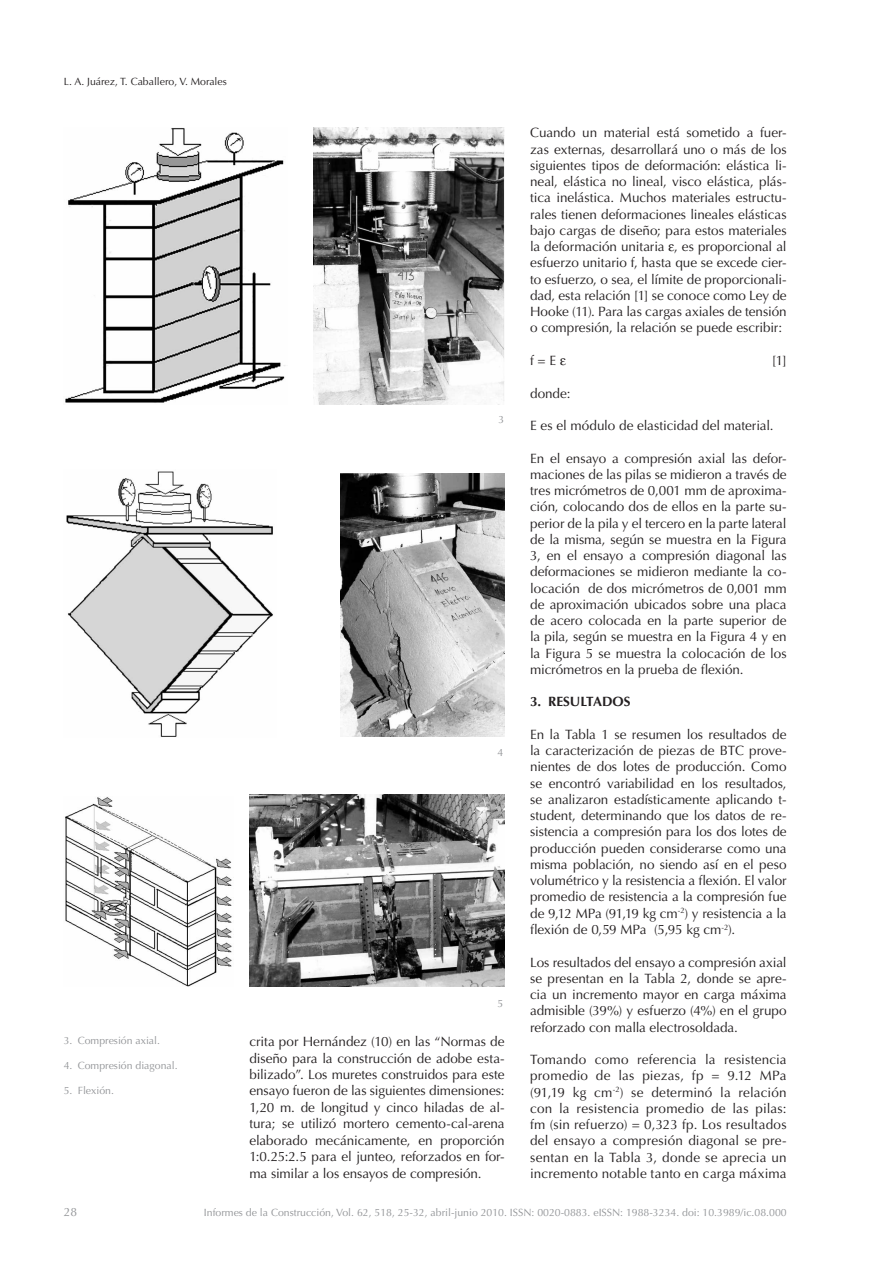
<style>
.page{position:relative;width:893px;height:1263px;background:#fff}
.page>*{position:absolute;margin:0;border:0;box-sizing:border-box;transform-origin:0 0}
.t1{font:13.5px/16.2px "Optima LT";color:#231f20;text-align:justify}
.t2{font:700 13.5px "Optima LT";color:#231f20}
.t3{font:12px "Optima LT";color:#939598}
.t4{font:10.5px "Optima LT";color:#939598}
.t5{font:10.5px "Optima LT";color:#231f20}
</style>
<div class="page">
<img style="left:65px;top:128px;width:221px;height:275px">
<img style="left:313px;top:128px;width:192px;height:276px">
<img style="left:66px;top:471px;width:207px;height:266px">
<img style="left:341px;top:473px;width:164px;height:264px">
<img style="left:65px;top:797px;width:167px;height:189px">
<img style="left:249px;top:795px;width:256px;height:191px">
<p class="t5" style="left:64px;top:75px;width:165px">L. A. Juárez, T. Caballero, V. Morales</p>
<p class="t4" style="left:499px;top:414px;width:7px">3</p>
<p class="t4" style="left:497px;top:746px;width:7px">4</p>
<p class="t4" style="left:64px;top:1034px;width:98px">3. Compresión axial.</p>
<p class="t4" style="left:64px;top:1059px;width:115px">4. Compresión diagonal.</p>
<p class="t4" style="left:64px;top:1084px;width:52px">5. Flexión.</p>
<p class="t4" style="left:497px;top:997px;width:7px">5</p>
<p class="t1" style="left:249px;top:1033px;width:257px">crita por Hernández (10) en las “Normas de diseño para la construcción de adobe esta&shy;bilizado”. Los muretes construidos para este ensayo fueron de las siguientes dimensiones:<br>1,20 m. de longitud y cinco hiladas de al&shy;tura; se utilizó mortero cemento-cal-arena elaborado mecánicamente, en proporción 1:0.25:2.5 para el junteo, reforzados en for&shy;ma similar a los ensayos de compresión.</p>
<p class="t1" style="left:530px;top:125px;width:258px">Cuando un material está sometido a fuer&shy;zas externas, desarrollará uno o más de los siguientes tipos de deformación: elástica li&shy;neal, elástica no lineal, visco elástica, plás&shy;tica inelástica. Muchos materiales estructu&shy;rales tienen deformaciones lineales elásticas bajo cargas de diseño; para estos materiales la deformación unitaria , es proporcional al esfuerzo unitario f, hasta que se excede cier&shy;to esfuerzo, o sea, el límite de proporcionali&shy;dad, esta relación [1] se conoce como Ley de Hooke (11). Para las cargas axiales de tensión o compresión, la relación se puede escribir:</p>
<p class="t1" style="left:530px;top:352px;width:28px">f = E</p>
<p class="t1" style="left:772px;top:352px;width:16px">[1]</p>
<p class="t1" style="left:530px;top:385px;width:42px">donde:</p>
<p class="t1" style="left:530px;top:417px;width:245px">E es el módulo de elasticidad del material.</p>
<p class="t1" style="left:530px;top:450px;width:258px">En el ensayo a compresión axial las defor&shy;maciones de las pilas se midieron a través de tres micrómetros de 0,001 mm de aproxima&shy;ción, colocando dos de ellos en la parte su&shy;perior de la pila y el tercero en la parte lateral de la misma, según se muestra en la Figura 3, en el ensayo a compresión diagonal las deformaciones se midieron mediante la co&shy;locación de dos micrómetros de 0,001 mm de aproximación ubicados sobre una placa de acero colocada en la parte superior de la pila, según se muestra en la Figura 4 y en la Figura 5 se muestra la colocación de los micrómetros en la prueba de flexión.</p>
<p class="t2" style="left:530px;top:694px;width:102px">3. RESULTADOS</p>
<p class="t1" style="left:530px;top:726px;width:258px">En la Tabla 1 se resumen los resultados de la caracterización de piezas de BTC prove&shy;nientes de dos lotes de producción. Como se encontró variabilidad en los resultados, se analizaron estadísticamente aplicando t&shy;student, determinando que los datos de re&shy;sistencia a compresión para los dos lotes de producción pueden considerarse como una misma población, no siendo así en el peso volumétrico y la resistencia a flexión. El valor promedio de resistencia a la compresión fue de 9,12 MPa (91,19 kg cm<sup>-2</sup>) y resistencia a la flexión de 0,59 MPa (5,95 kg cm<sup>-2</sup>).</p>
<p class="t1" style="left:530px;top:954px;width:258px">Los resultados del ensayo a compresión axial se presentan en la Tabla 2, donde se apre&shy;cia un incremento mayor en carga máxima admisible (39%) y esfuerzo (4%) en el grupo reforzado con malla electrosoldada.</p>
<p class="t1" style="left:530px;top:1052px;width:258px">Tomando como referencia la resistencia promedio de las piezas, fp = 9.12 MPa (91,19 kg cm<sup>-2</sup>) se determinó la relación con la resistencia promedio de las pilas: fm (sin refuerzo) = 0,323 fp. Los resultados del ensayo a compresión diagonal se pre&shy;sentan en la Tabla 3, donde se aprecia un incremento notable tanto en carga máxima</p>
<p class="t3" style="left:64px;top:1205px;width:15px">28</p>
<p class="t4" style="left:204px;top:1206px;width:584px">Informes de la Construcción, Vol. 62, 518, 25-32, abril-junio 2010. ISSN: 0020-0883. eISSN: 1988-3234. doi: 10.3989/ic.08.000</p>
</div>
